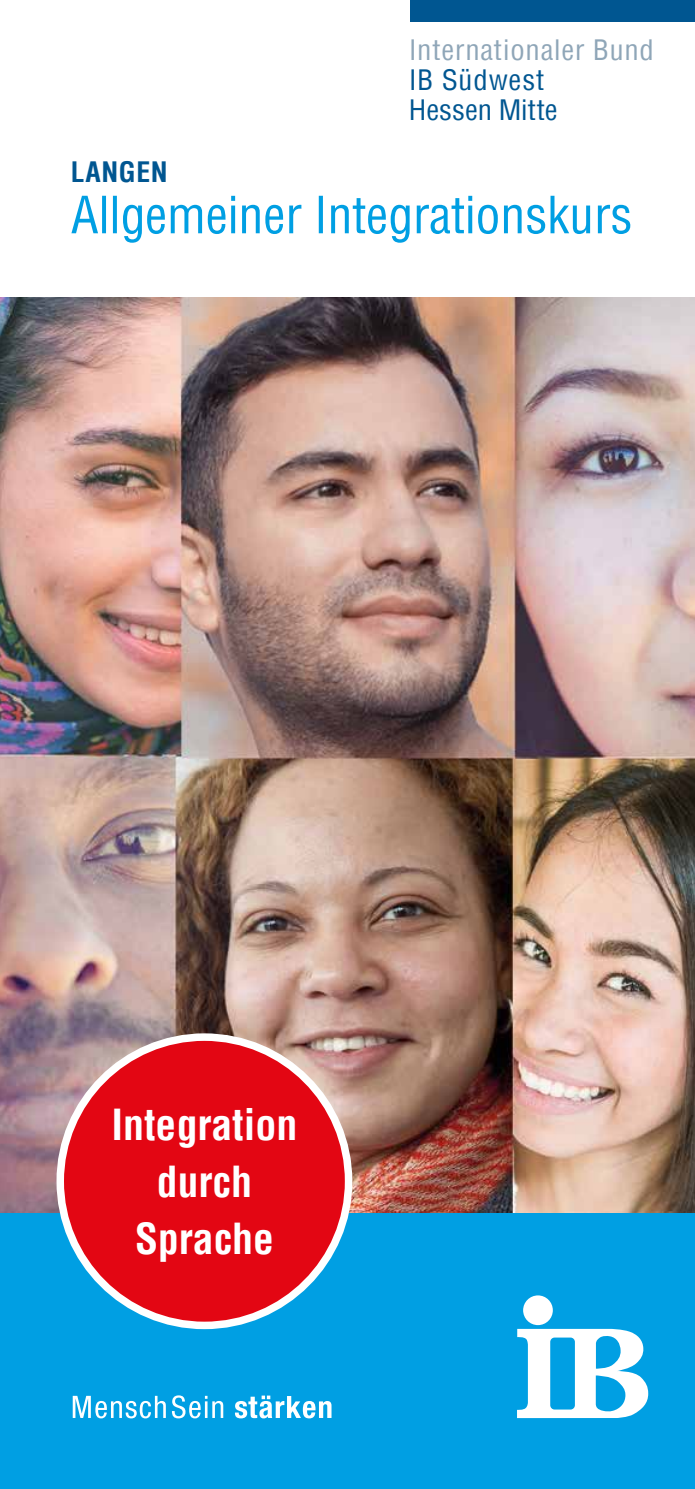
<style>
.page{position:relative;width:695px;height:1489px;background:#fff}
.page>*{position:absolute;margin:0;border:0;box-sizing:border-box;transform-origin:0 0}
.t1{font:condensed 50px "Helvetica";letter-spacing:-.005em;color:#009fe3}
.t2{font:700 condensed 41.75px/57.2px "Helvetica";color:#fff;text-align:center}
.t3{font:condensed 27.5px/30px "Helvetica";letter-spacing:.01em;color:#005691;scale:1.05 1}
.t4{font:condensed 27.5px "Helvetica";letter-spacing:.02em;color:#8fa6b8;scale:1.05 1}
.t5{font:700 condensed 27.5px "Helvetica";letter-spacing:.025em;color:#005691}
</style>
<div class="page">
<div style="left:0;top:914px;width:694px;height:574px;background:#009fe3"></div>
<img style="left:0;top:298px;width:694px;height:914px">
<div style="left:410px;top:0;width:284px;height:22px;background:#005691"></div>
<svg style="left:73px;top:1395px;width:258px;height:23px"></svg>
<svg style="left:517px;top:1328px;width:131px;height:89px"></svg>
<div style="left:523px;top:1295px;width:29px;height:29px;background:#fff;border-radius:50%"></div>
<div style="left:60px;top:1037px;width:288px;height:288px;background:#e30613;border-radius:50%"></div>
<div style="left:56px;top:1033px;width:296px;height:295px;border:8px solid #fff;border-radius:50%"></div>
<p class="t4" style="left:409px;top:32px;width:235px">Internationaler Bund</p>
<p class="t3" style="left:409px;top:64px;width:143px">IB Südwest<br>Hessen Mitte</p>
<p class="t5" style="left:71px;top:153px;width:98px">LANGEN</p>
<p class="t1" style="left:71px;top:183px;width:563px">Allgemeiner Integrationskurs</p>
<p class="t2" style="left:111px;top:1094px;width:187px">Integration durch<br>Sprache</p>
</div>
